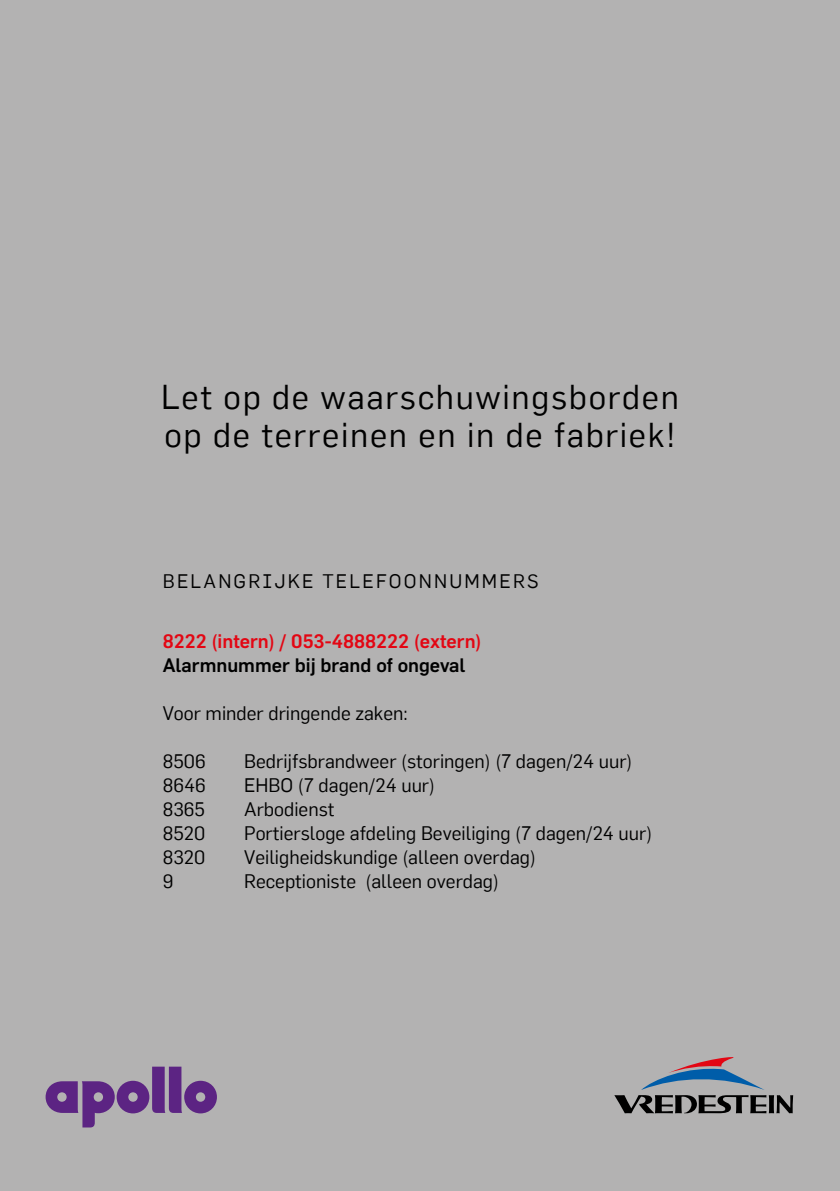
<style>
.page{position:relative;width:840px;height:1191px;background:#fff}
.page>*{position:absolute;margin:0;border:0;box-sizing:border-box;transform-origin:0 0}
.t1{font:33.6px/38px "Apollo Flama";letter-spacing:.05em;color:#000}
.t2{font:19.2px "Apollo Flama";color:#000}
.t3{font:500 19.2px "Apollo Flama";color:#e30613}
.t4{font:500 19.2px "Apollo Flama";color:#000}
.t5{font:19.2px "Apollo Flama";letter-spacing:.115em;color:#000}
</style>
<div class="page">
<div style="left:0;top:0;width:839px;height:1191px;background:#b3b2b2"></div>
<svg style="left:46px;top:1066px;width:171px;height:61px"></svg>
<svg style="left:614px;top:1057px;width:178px;height:56px"></svg>
<h1 class="t1" style="left:161px;top:376px;width:519px">Let op de waarschuwingsborden op de terreinen en in de fabriek!</h1>
<p class="t5" style="left:163px;top:568px;width:377px">BELANGRIJKE TELEFOONNUMMERS</p>
<p class="t3" style="left:163px;top:629px;width:320px">8222 (intern) / 053-4888222 (extern)</p>
<p class="t4" style="left:163px;top:653px;width:304px">Alarmnummer bij brand of ongeval</p>
<p class="t2" style="left:163px;top:700px;width:246px">Voor minder dringende zaken:</p>
<p class="t2" style="left:163px;top:748px;width:44px">8506</p>
<p class="t2" style="left:244px;top:748px;width:389px">Bedrijfsbrandweer (storingen) (7 dagen/24 uur)</p>
<p class="t2" style="left:163px;top:772px;width:45px">8646</p>
<p class="t2" style="left:244px;top:772px;width:192px">EHBO (7 dagen/24 uur)</p>
<p class="t2" style="left:163px;top:796px;width:44px">8365</p>
<p class="t2" style="left:244px;top:796px;width:92px">Arbodienst</p>
<p class="t2" style="left:163px;top:820px;width:44px">8520</p>
<p class="t2" style="left:244px;top:820px;width:409px">Portiersloge afdeling Beveiliging (7 dagen/24 uur)</p>
<p class="t2" style="left:163px;top:844px;width:44px">8320</p>
<p class="t2" style="left:244px;top:844px;width:293px">Veiligheidskundige (alleen overdag)</p>
<p class="t2" style="left:163px;top:868px;width:12px">9</p>
<p class="t2" style="left:244px;top:868px;width:256px">Receptioniste (alleen overdag)</p>
</div>
